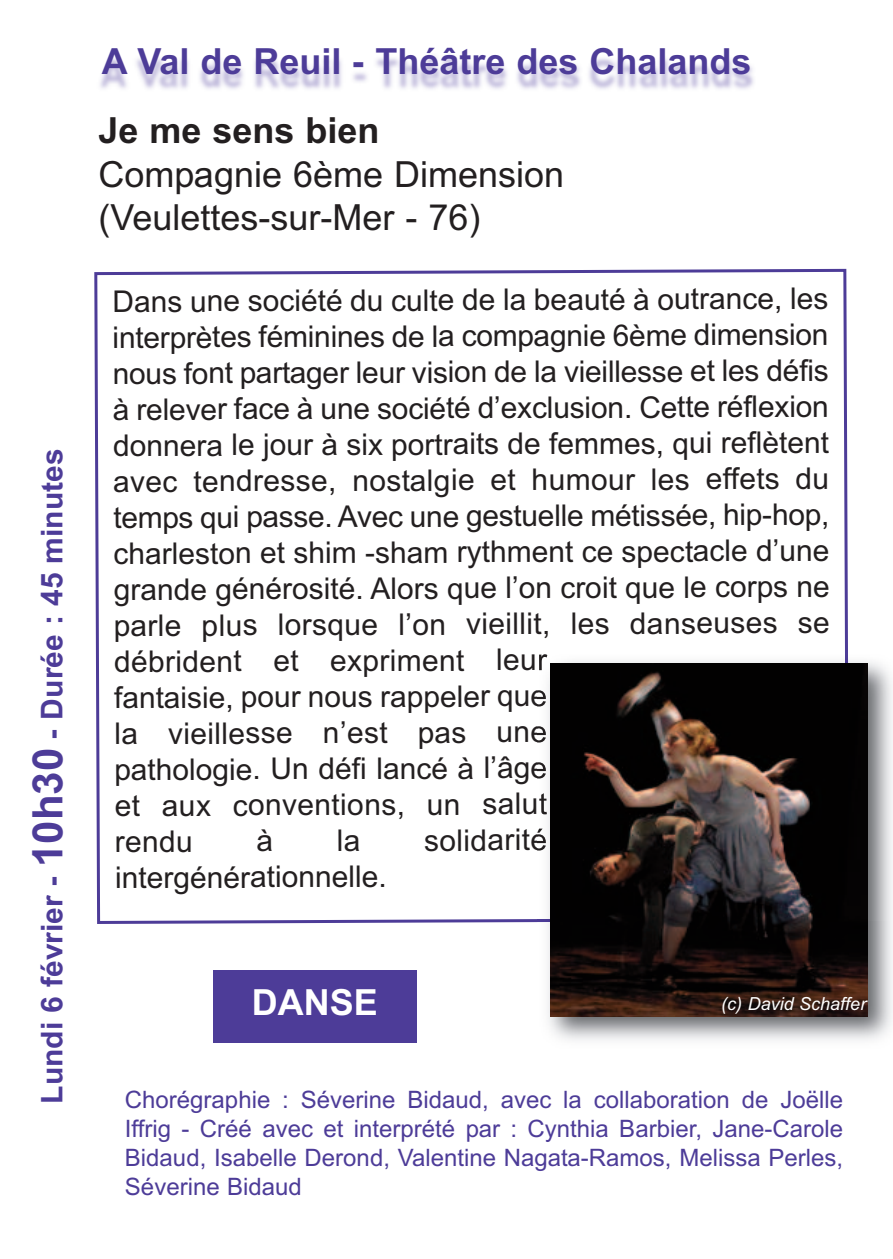
<style>
.page{position:relative;width:893px;height:1259px;background:#fff}
.page>*{position:absolute;margin:0;border:0;box-sizing:border-box;transform-origin:0 0}
.t1{font:36px/43.2px "Arial";color:#231f20}
.t2{font:700 36px "Arial";color:#4d3c98}
.t3{font:700 36px "Arial";color:#231f20}
.t4{font:700 36px "Arial";color:#fff}
.t5{font:30px/36px "Arial";letter-spacing:-.005em;color:#231f20}
.t6{font:700 30px "Arial";color:#4d3c98}
.t7{font:24px/28.8px "Arial";color:#4d3c98;text-align:justify}
.t8{font:italic 18px "Arial";color:#fff}
.s1{font-size:42px}
</style>
<div class="page">
<svg style="left:94px;top:268px;width:754px;height:656px"></svg>
<img style="left:100px;top:55px;width:654px;height:34px">
<img style="left:537px;top:920px;width:355px;height:120px">
<img style="left:849px;top:661px;width:43px;height:259px">
<img style="left:537px;top:650px;width:312px;height:272px">
<img style="left:550px;top:664px;width:317px;height:352px">
<div style="left:213px;top:969px;width:204px;height:73px;background:#4d3c98"></div>
<p class="t6" style="left:34px;top:1103px;width:657px;rotate:-90deg">Lundi 6 février - <span class="s1">10h30</span> - Durée : 45 minutes</p>
<p class="t2" style="left:102px;top:41px;width:651px">A Val de Reuil - Théâtre des Chalands</p>
<p class="t3" style="left:98px;top:110px;width:283px">Je me sens bien</p>
<p class="t1" style="left:98px;top:152px;width:467px">Compagnie 6ème Dimension (Veulettes-sur-Mer - 76)</p>
<p class="t5" style="left:112px;top:282px;width:719px">Dans une société du culte de la beauté à outrance, les interprètes féminines de la compagnie 6ème dimension nous font partager leur vision de la vieillesse et les défis à relever face à une société d’exclusion. Cette réflexion donnera le jour à six portraits de femmes, qui reflètent avec tendresse, nostalgie et humour les effets du temps qui passe. Avec une gestuelle métissée, hip-hop, charleston et shim -sham rythment ce spectacle d’une grande générosité. Alors que l’on croit que le corps ne parle plus lorsque l’on vieillit, les danseuses se débrident et expriment leur<br>fantaisie, pour nous rappeler que<br>la vieillesse n’est pas une<br>pathologie. Un défi lancé à l’âge<br>et aux conventions, un salut<br>rendu</p>
<p class="t5" style="left:257px;top:823px;width:18px">à</p>
<p class="t5" style="left:337px;top:822px;width:25px">la</p>
<p class="t5" style="left:424px;top:822px;width:125px">solidarité</p>
<p class="t5" style="left:115px;top:859px;width:274px">intergénérationnelle.</p>
<p class="t4" style="left:252px;top:982px;width:128px">DANSE</p>
<p class="t8" style="left:721px;top:993px;width:147px">(c) David Schaffer</p>
<p class="t7" style="left:125px;top:1085px;width:720px">Chorégraphie : Séverine Bidaud, avec la collaboration de Joëlle Iffrig - Créé avec et interprété par : Cynthia Barbier, Jane-Carole Bidaud, Isabelle Derond, Valentine Nagata-Ramos, Melissa Perles, Séverine Bidaud</p>
</div>
